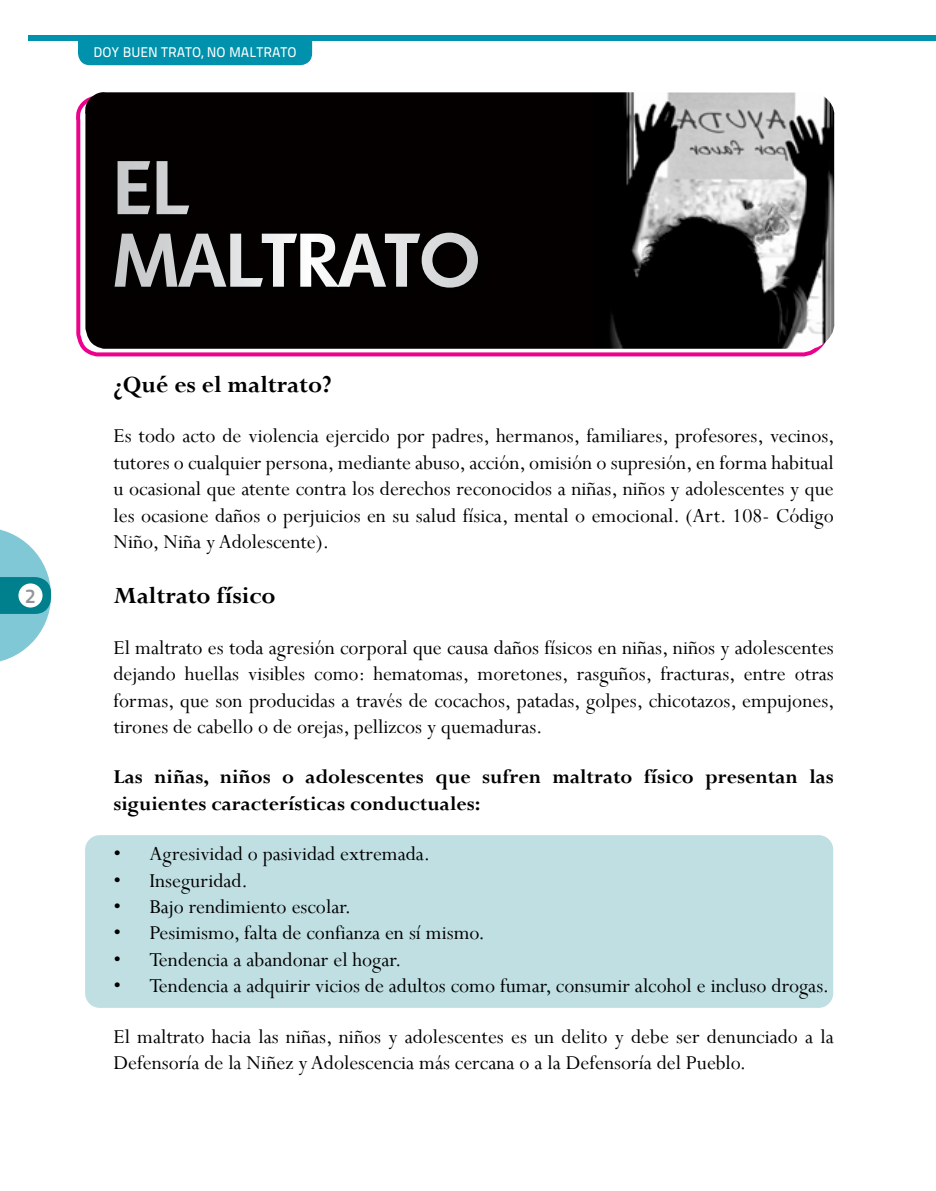
<style>
.page{position:relative;width:936px;height:1191px;background:#fff}
.page>*{position:absolute;margin:0;border:0;box-sizing:border-box;transform-origin:0 0}
.t1{font:700 76px/72.6px "Sharnay";color:#fff}
.t2{font:700 26px "Perpetua";color:#000}
.t3{font:22px/26.4px "Perpetua";color:#000;text-align:justify}
.t4{font:700 22px/26.4px "Perpetua";color:#000}
.t5{font:20px "Titillium Maps 26 L 750 wt";color:#939598}
.t6{font:14px "Titillium Maps 26 L 500 wt";color:#fff}
</style>
<div class="page">
<div style="left:78px;top:41px;width:234px;height:24px;background:#0091ac"></div>
<svg style="left:0;top:529px;width:51px;height:133px"></svg>
<div style="left:28px;top:35px;width:907px;height:6px;background:#0091ac"></div>
<div style="left:18px;top:583px;width:25px;height:24px;background:#fff;border-radius:50%"></div>
<div style="left:85px;top:835px;width:748px;height:173px;background:#c0dfe2;border-radius:15px"></div>
<svg style="left:76px;top:101px;width:744px;height:256px"></svg>
<img style="left:83px;top:92px;width:752px;height:257px">
<div style="left:111px;top:157px;width:374px;height:138px;background:#000"></div>
<p class="t5" style="left:25px;top:580px;width:12px">2</p>
<p class="t6" style="left:94px;top:42px;width:204px">DOY BUEN TRATO, NO MALTRATO</p>
<h1 class="t1" style="left:113px;top:151px;width:369px">EL<br>MALTRATO</h1>
<p class="t2" style="left:113px;top:368px;width:220px">¿Qué es el maltrato?</p>
<p class="t3" style="left:113px;top:422px;width:722px">Es todo acto de violencia ejercido por padres, hermanos, familiares, profesores, vecinos, tutores o cualquier persona, mediante abuso, acción, omisión o supresión, en forma habitual u ocasional que atente contra los derechos reconocidos a niñas, niños y adolescentes y que les ocasione daños o perjuicios en su salud física, mental o emocional. (Art. 108- Código Niño, Niña y Adolescente).</p>
<p class="t2" style="left:113px;top:579px;width:164px">Maltrato físico</p>
<p class="t3" style="left:113px;top:634px;width:722px">El maltrato es toda agresión corporal que causa daños físicos en niñas, niños y adolescentes dejando huellas visibles como: hematomas, moretones, rasguños, fracturas, entre otras formas, que son producidas a través de cocachos, patadas, golpes, chicotazos, empujones, tirones de cabello o de orejas, pellizcos y quemaduras.</p>
<p class="t4" style="left:113px;top:763px;width:722px">Las niñas, niños o adolescentes que sufren maltrato físico presentan las siguientes características conductuales:</p>
<p class="t3" style="left:113px;top:840px;width:318px">• Agresividad o pasividad extremada.</p>
<p class="t3" style="left:113px;top:866px;width:136px">• Inseguridad.</p>
<p class="t3" style="left:113px;top:893px;width:239px">• Bajo rendimiento escolar.</p>
<p class="t3" style="left:113px;top:919px;width:373px">• Pesimismo, falta de confianza en sí mismo.</p>
<p class="t3" style="left:113px;top:946px;width:289px">• Tendencia a abandonar el hogar.</p>
<p class="t3" style="left:113px;top:972px;width:717px">• Tendencia a adquirir vicios de adultos como fumar, consumir alcohol e incluso drogas.</p>
<p class="t3" style="left:113px;top:1022px;width:721px">El maltrato hacia las niñas, niños y adolescentes es un delito y debe ser denunciado a la<br>Defensoría de la Niñez y Adolescencia más cercana o a la Defensoría del Pueblo.</p>
</div>
